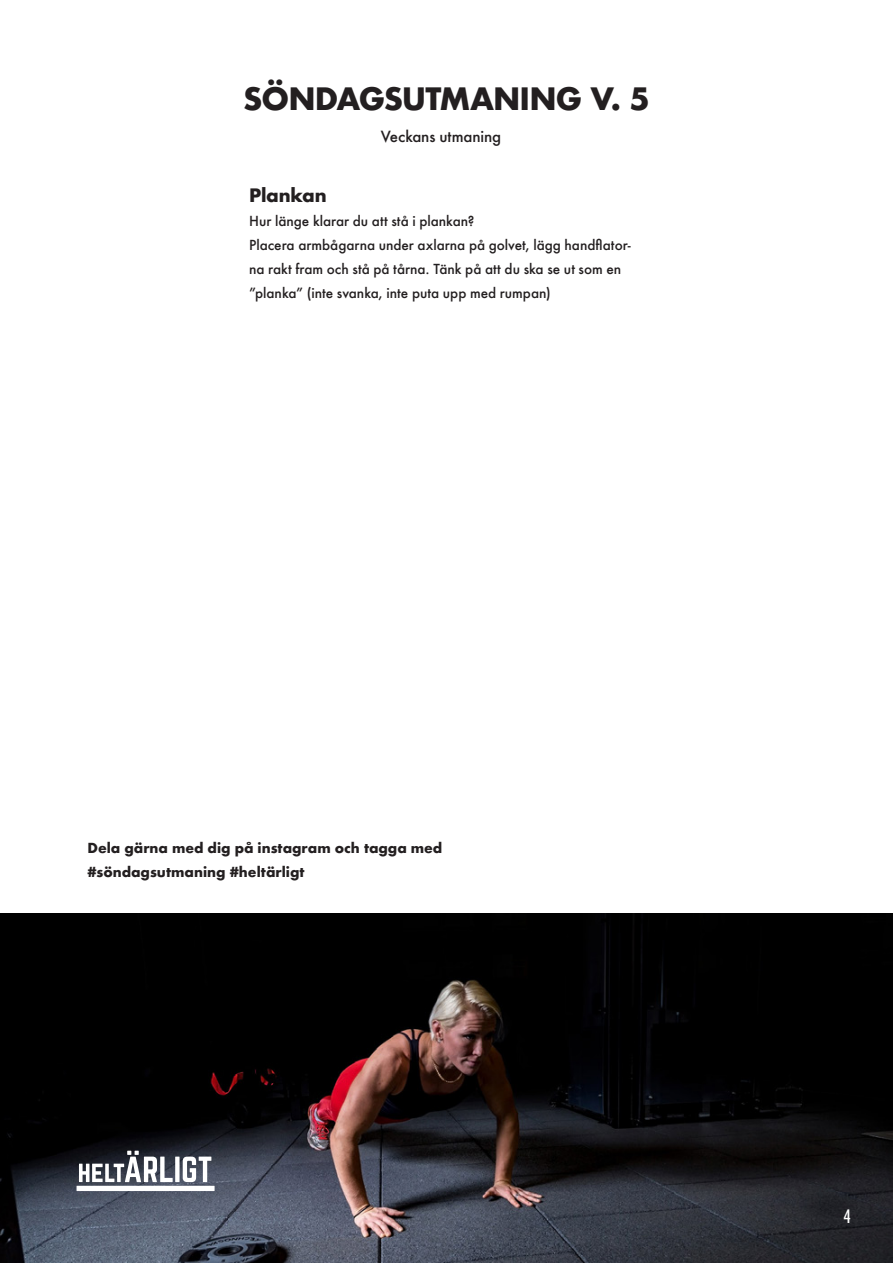
<style>
.page{position:relative;width:893px;height:1263px;background:#fff}
.page>*{position:absolute;margin:0;border:0;box-sizing:border-box;transform-origin:0 0}
.t1{font:700 30px "Futura";letter-spacing:-.035em;color:#231f20}
.t2{font:700 18px "Futura";letter-spacing:-.01em;color:#231f20}
.t3{font:500 condensed 18px "Futura";color:#fff}
.t4{font:500 15px "Futura";letter-spacing:-.01em;color:#231f20}
.t5{font:500 13.5px/24px "Futura";color:#231f20}
.t6{font:700 13.5px/24px "Futura";color:#231f20}
</style>
<div class="page">
<img style="left:0;top:913px;width:893px;height:350px">
<svg style="left:77px;top:1151px;width:138px;height:40px"></svg>
<p class="t1" style="left:243px;top:77px;width:408px">SÖNDAGSUTMANING V. 5</p>
<p class="t4" style="left:381px;top:126px;width:122px">Veckans utmaning</p>
<p class="t2" style="left:249px;top:182px;width:79px">Plankan</p>
<p class="t5" style="left:249px;top:209px;width:227px">Hur länge klarar du att stå i plankan?</p>
<p class="t5" style="left:249px;top:233px;width:383px">Placera armbågarna under axlarna på golvet, lägg handflator&shy;na rakt fram och stå på tårna. Tänk på att du ska se ut som en ”planka” (inte svanka, inte puta upp med rumpan)</p>
<p class="t6" style="left:88px;top:836px;width:356px">Dela gärna med dig på instagram och tagga med #söndagsutmaning #heltärligt</p>
<p class="t3" style="left:843px;top:1205px;width:9px">4</p>
</div>
